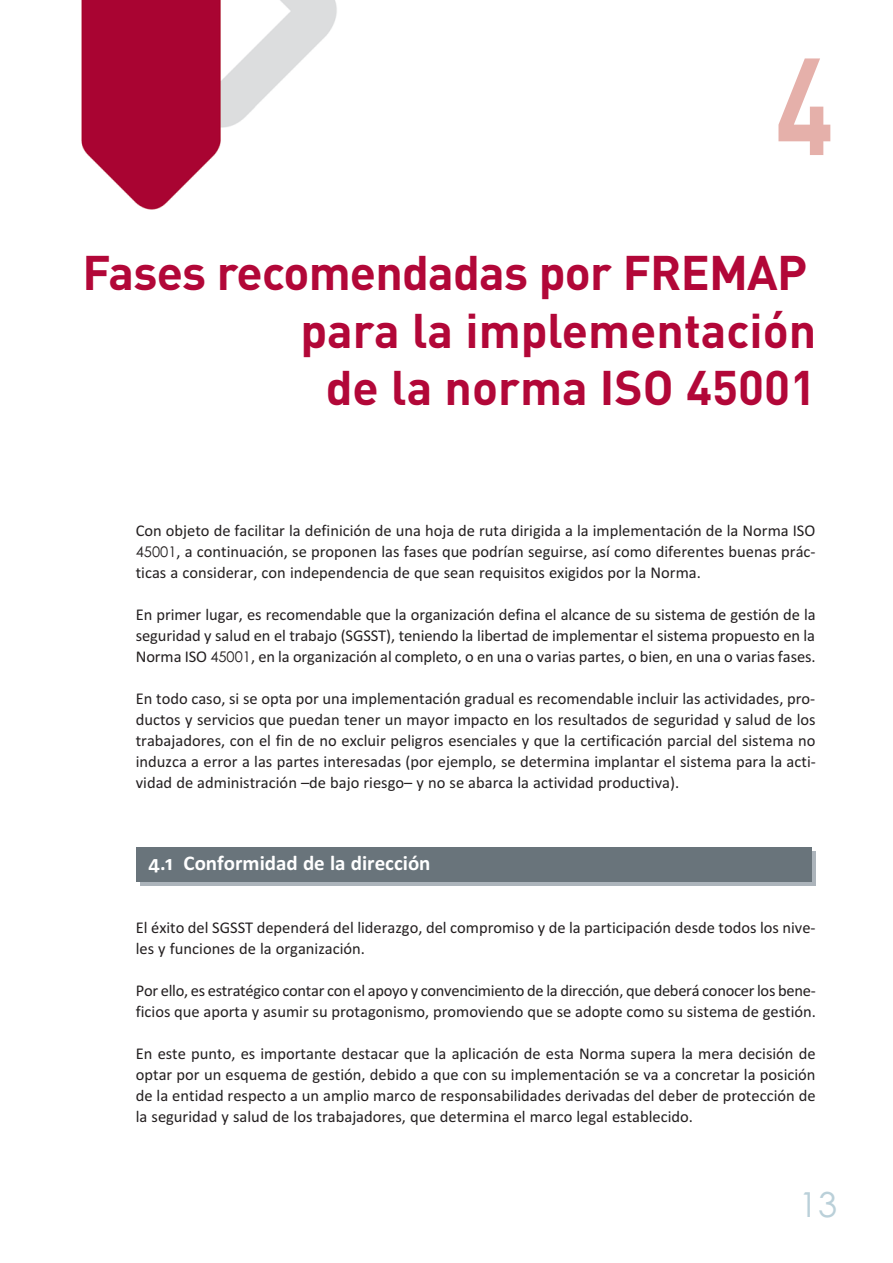
<style>
.page{position:relative;width:893px;height:1263px;background:#fff}
.page>*{position:absolute;margin:0;border:0;box-sizing:border-box;transform-origin:0 0}
.t1{font:700 135.6px "DIN";color:#e5b0aa;scale:.79 1}
.t2{font:700 48px/57.6px "DIN";color:#b20738;text-align:right}
.t3{font:34.5px "Century Gothic";color:#bad0d9}
.t4{font:700 21px "Calibri";color:#fff}
.t5{font:16.5px/21px "Calibri";color:#231f20;text-align:justify}
.s1{font-family:"Century Gothic";font-size:14.7px}
</style>
<div class="page">
<img style="left:81px;top:0;width:256px;height:210px">
<svg style="left:140px;top:851px;width:676px;height:34px;background:#9ca4ab"></svg>
<div style="left:136px;top:847px;width:676px;height:34px;background:#69747b"></div>
<h1 class="t1" style="left:775px;top:58px;width:76px">4</h1>
<h2 class="t2" style="left:83px;top:249px;width:735px">Fases recomendadas por FREMAP para la implementación<br>de la norma ISO 45001</h2>
<p class="t5" style="left:136px;top:521px;width:681px">Con objeto de facilitar la definición de una hoja de ruta dirigida a la implementación de la Norma ISO <span class="s1">45001</span>, a continuación, se proponen las fases que podrían seguirse, así como diferentes buenas prác&shy;ticas a considerar, con independencia de que sean requisitos exigidos por la Norma.</p>
<p class="t5" style="left:136px;top:605px;width:681px">En primer lugar, es recomendable que la organización defina el alcance de su sistema de gestión de la seguridad y salud en el trabajo (SGSST), teniendo la libertad de implementar el sistema propuesto en la Norma ISO <span class="s1">45001</span>, en la organización al completo, o en una o varias partes, o bien, en una o varias fases.</p>
<p class="t5" style="left:136px;top:689px;width:681px">En todo caso, si se opta por una implementación gradual es recomendable incluir las actividades, pro&shy;ductos y servicios que puedan tener un mayor impacto en los resultados de seguridad y salud de los trabajadores, con el fin de no excluir peligros esenciales y que la certificación parcial del sistema no induzca a error a las partes interesadas (por ejemplo, se determina implantar el sistema para la acti&shy;vidad de administración –de bajo riesgo– y no se abarca la actividad productiva).</p>
<p class="t4" style="left:149px;top:856px;width:283px">4.1 Conformidad de la dirección</p>
<p class="t5" style="left:136px;top:919px;width:681px">El éxito del SGSST dependerá del liderazgo, del compromiso y de la participación desde todos los nive&shy;les y funciones de la organización.</p>
<p class="t5" style="left:136px;top:982px;width:682px">Por ello, es estratégico contar con el apoyo y convencimiento de la dirección, que deberá conocer los bene&shy;ficios que aporta y asumir su protagonismo, promoviendo que se adopte como su sistema de gestión.</p>
<p class="t5" style="left:136px;top:1045px;width:681px">En este punto, es importante destacar que la aplicación de esta Norma supera la mera decisión de optar por un esquema de gestión, debido a que con su implementación se va a concretar la posición de la entidad respecto a un amplio marco de responsabilidades derivadas del deber de protección de la seguridad y salud de los trabajadores, que determina el marco legal establecido.</p>
<h3 class="t3" style="left:799px;top:1185px;width:40px">13</h3>
</div>
